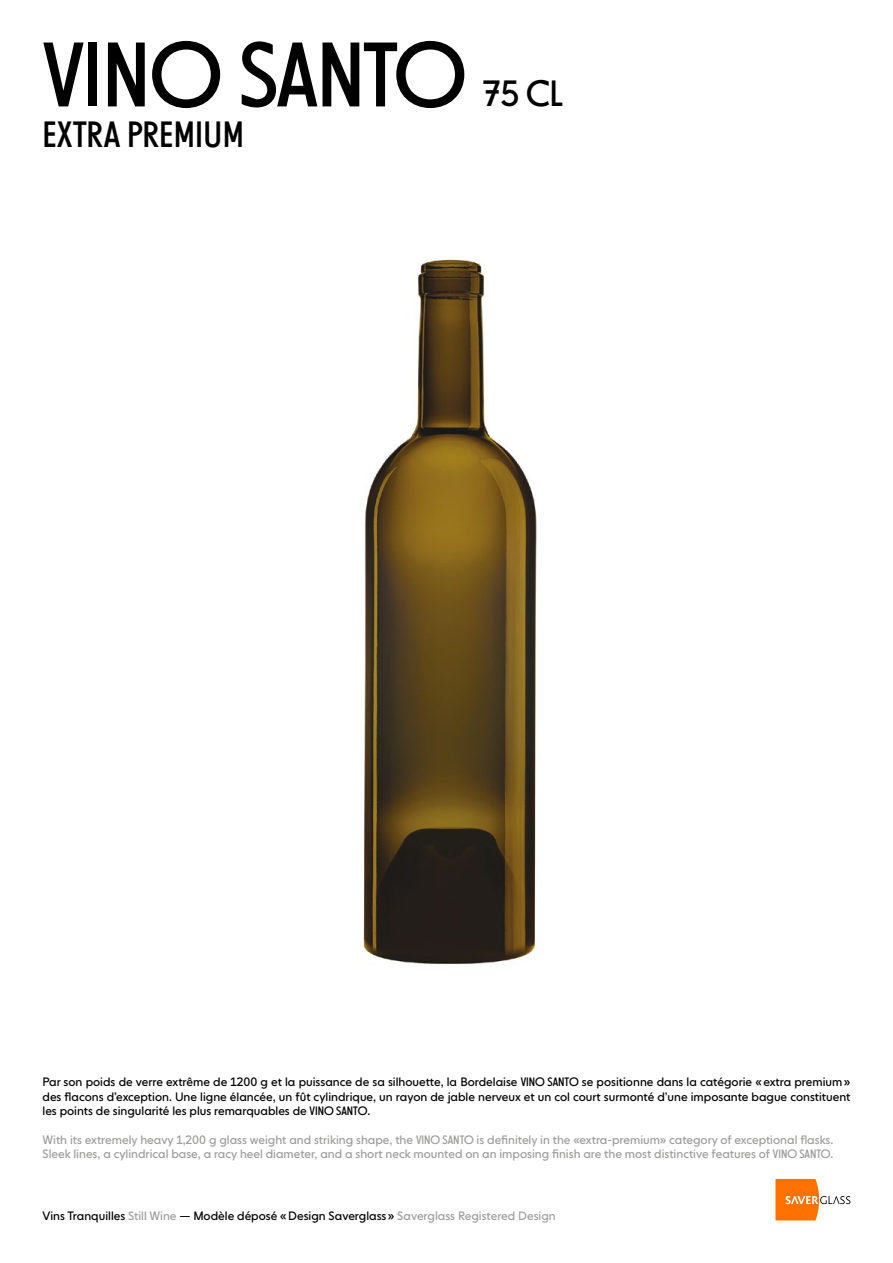
<style>
.page{position:relative;width:893px;height:1263px;background:#fff}
.page>*{position:absolute;margin:0;border:0;box-sizing:border-box;transform-origin:0 0}
.t1{font:90px "NEXT Poster";letter-spacing:-.015em;color:#000}
.t2{font:36px "NEXT Poster";letter-spacing:.01em;color:#000}
.t3{font:12px/14.4px "NEXT Book";color:#000;text-align:justify}
.t4{font:12px/14.4px "NEXT Book";color:#9d9d9c}
.s1{font-family:"NEXT Poster"}
.s2{color:#9d9d9c}
</style>
<div class="page">
<svg style="left:775px;top:1179px;width:75px;height:41px"></svg>
<img style="left:363px;top:259px;width:174px;height:705px">
<h1 class="t1" style="left:43px;top:21px;width:426px">VINO SANTO</h1>
<h2 class="t2" style="left:43px;top:113px;width:203px">EXTRA PREMIUM</h2>
<h2 class="t2" style="left:483px;top:72px;width:82px">75 CL</h2>
<p class="t3" style="left:43px;top:1075px;width:809px">Par son poids de verre extrême de 1200 g et la puissance de sa silhouette, la Bordelaise <span class="s1">VINO SANTO</span> se positionne dans la catégorie « extra premium » des flacons d’exception. Une ligne élancée, un fût cylindrique, un rayon de jable nerveux et un col court surmonté d’une imposante bague constituent les points de singularité les plus remarquables de <span class="s1">VINO SANTO</span>.</p>
<p class="t4" style="left:43px;top:1132px;width:792px">With its extremely heavy 1,200 g glass weight and striking shape, the <span class="s1">VINO SANTO</span> is definitely in the «extra-premium» category of exceptional flasks.<br>Sleek lines, a cylindrical base, a racy heel diameter, and a short neck mounted on an imposing finish are the most distinctive features of <span class="s1">VINO SANTO</span>.</p>
<p class="t3" style="left:43px;top:1209px;width:515px">Vins Tranquilles <span class="s2">Still Wine</span> — Modèle déposé « Design Saverglass » <span class="s2">Saverglass Registered Design</span></p>
</div>
